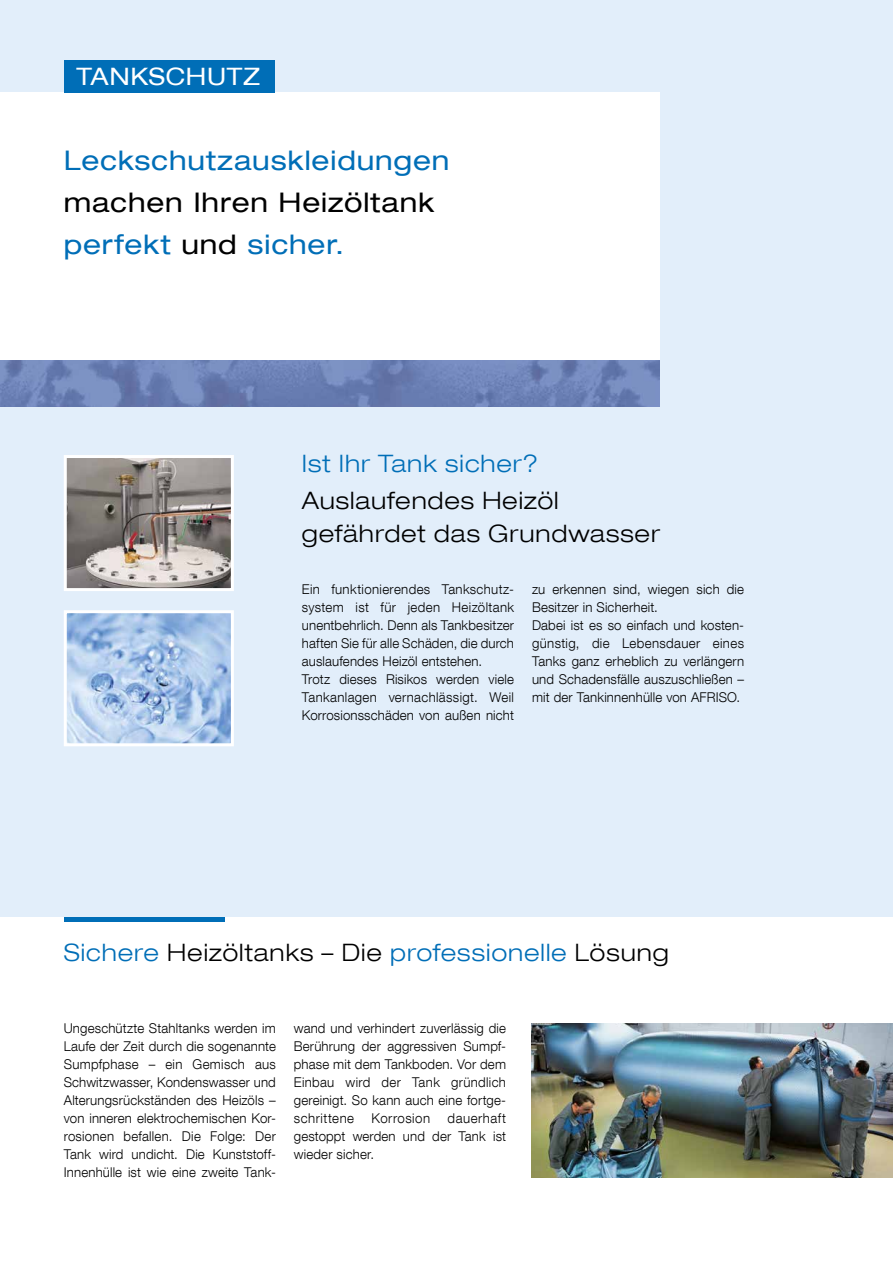
<style>
.page{position:relative;width:893px;height:1263px;background:#e2eefa}
.page>*{position:absolute;margin:0;border:0;box-sizing:border-box;transform-origin:0 0}
.t1{font:expanded 27px/42px "Helvetica Neue LT Com";letter-spacing:.03em;color:#000}
.t2{font:expanded 27px "Helvetica Neue LT Com";letter-spacing:.03em;color:#006eb7}
.t3{font:300 expanded 24px "Helvetica Neue LT Com";letter-spacing:.035em;color:#006eb7}
.t4{font:300 expanded 24px/33px "Helvetica Neue LT Com";letter-spacing:.035em;color:#000}
.t5{font:expanded 24px "Helvetica Neue LT Com";letter-spacing:.03em;color:#fff}
.t6{font:300 13.5px/18px "Helvetica Neue LT Com";letter-spacing:.015em;color:#000;text-align:justify}
.t7{font:300 13.5px "Helvetica Neue LT Com";letter-spacing:.04em;color:#000}
.s1{color:#006eb7}
.s2{color:#000}
</style>
<div class="page">
<div style="left:0;top:917px;width:893px;height:346px;background:#fff"></div>
<div style="left:0;top:92px;width:659px;height:273px;background:#fff"></div>
<img style="left:0;top:360px;width:659px;height:47px">
<img style="left:68px;top:459px;width:162px;height:128px">
<div style="left:64px;top:455px;width:170px;height:136px;border:3px solid #fff"></div>
<img style="left:68px;top:614px;width:162px;height:128px">
<div style="left:64px;top:610px;width:170px;height:136px;border:3px solid #fff"></div>
<div style="left:64px;top:917px;width:161px;height:5px;background:#006eb7"></div>
<img style="left:531px;top:1023px;width:362px;height:155px">
<div style="left:64px;top:60px;width:210px;height:32px;background:#006eb7"></div>
<h2 class="t5" style="left:77px;top:61px;width:185px">TANKSCHUTZ</h2>
<h1 class="t2" style="left:64px;top:144px;width:387px">Leckschutzauskleidungen</h1>
<h1 class="t1" style="left:64px;top:181px;width:372px">machen Ihren Heizöltank <span class="s1">perfekt</span> und <span class="s1">sicher.</span></h1>
<h2 class="t3" style="left:302px;top:449px;width:238px">Ist Ihr Tank sicher?</h2>
<h2 class="t4" style="left:302px;top:484px;width:359px">Auslaufendes Heizöl gefährdet das Grundwasser</h2>
<p class="t6" style="left:302px;top:580px;width:214px;text-align:left">Ein funktionierendes Tankschutz-- system ist für jeden Heizöltank unentbehrlich. Denn als Tankbesitzer haften Sie für alle Schäden, die durch auslaufendes Heizöl entstehen.<br>Trotz dieses Risikos werden viele Tankanlagen vernachlässigt. Weil Korrosionsschäden von außen nicht</p>
<p class="t6" style="left:532px;top:580px;width:214px;text-align:left">zu erkennen sind, wiegen sich die Besitzer in Sicherheit.<br>Dabei ist es so einfach und kosten&shy;günstig, die Lebensdauer eines Tanks ganz erheblich zu verlängern und Schadensfälle auszuschließen – mit der Tankinnenhülle von AFRISO.</p>
<h2 class="t3" style="left:64px;top:938px;width:606px">Sichere <span class="s2">Heizöltanks – Die</span> professionelle <span class="s2">Lösung</span></h2>
<p class="t6" style="left:64px;top:1019px;width:214px">Ungeschützte Stahltanks werden im Laufe der Zeit durch die sogenannte Sumpfphase – ein Gemisch aus Schwitzwasser, Kondenswasser und Alterungsrückständen des Heizöls – von inneren elektrochemischen Kor&shy;rosionen befallen. Die Folge: Der Tank wird undicht. Die Kunststoff-Innenhülle ist wie eine zweite Tank-</p>
<p class="t6" style="left:294px;top:1019px;width:214px">wand und verhindert zuverlässig die Berührung der aggressiven Sumpf&shy;phase mit dem Tankboden. Vor dem Einbau wird der Tank gründlich gereinigt. So kann auch eine fortge&shy;schrittene</p>
<p class="t6" style="left:294px;top:1109px;width:214px;text-indent:154px">dauerhaft gestoppt werden und der Tank ist wieder sicher.</p>
<p class="t7" style="left:372px;top:1110px;width:60px">Korrosion</p>
</div>
